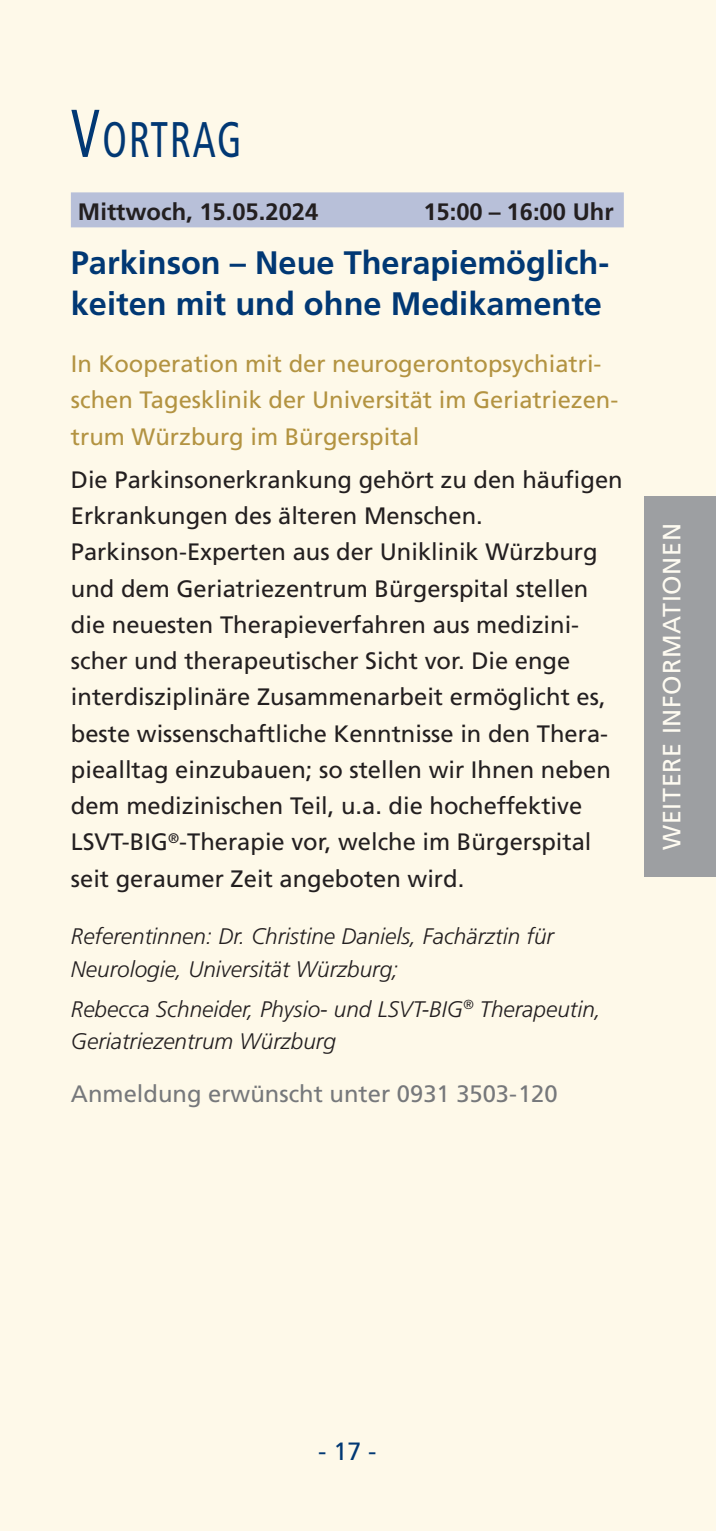
<style>
.page{position:relative;width:716px;height:1531px;background:#fef9e9}
.page>*{position:absolute;margin:0;border:0;box-sizing:border-box;transform-origin:0 0}
.Head_Kurse___Vorträg{font:condensed 50px "Frutiger LT";letter-spacing:.05em;color:#013874;scale:.8 1}
.Kursnamen{font:700 32.5px/40px "Frutiger LT";color:#013874}
.Head_Kurse___Vorträg-2{font:25px "Frutiger LT";letter-spacing:.03em;color:#fefbf1}
.t1{font:25px "Frutiger LT";color:#013874}
.Kurs-_Vortragsbeschr{font:23.75px/36.2px "Frutiger LT";color:#231f20}
.Kurs-_Vortragsbeschr-2{font:23.75px/36.2px "Frutiger LT";color:#b39341}
.Anmeldung_erwünscht{font:23.75px "Frutiger LT";color:#76787b}
.Kurse-Termine{font:700 23.75px "Frutiger LT";color:#231f20}
.ReferentIn{font:italic 300 22.5px/32.5px "Frutiger LT";color:#231f20}
.s1{font-size:67.5px}
</style>
<div class="page">
<div style="left:644px;top:496px;width:72px;height:381px;background:#9d9fa2"></div>
<div style="left:71px;top:192px;width:553px;height:35px;background:#b8c0d9"></div>
<p class="Head_Kurse___Vorträg" style="left:71px;top:110px;width:215px"><span class="s1">V</span>ORTRAG</p>
<p class="Kurse-Termine" style="left:78px;top:198px;width:242px">Mittwoch, 15.05.2024</p>
<p class="Kurse-Termine" style="left:423px;top:198px;width:192px">15:00 – 16:00 Uhr</p>
<p class="Kursnamen" style="left:71px;top:243px;width:540px">Parkinson – Neue Therapiemöglich&shy;keiten mit und ohne Medikamente</p>
<p class="Kurs-_Vortragsbeschr-2" style="left:71px;top:346px;width:549px">In Kooperation mit der neurogerontopsychiatri&shy;schen Tagesklinik der Universität im Geriatriezen&shy;trum Würzburg im Bürgerspital</p>
<p class="Kurs-_Vortragsbeschr" style="left:71px;top:462px;width:553px">Die Parkinsonerkrankung gehört zu den häufigen Erkrankungen des älteren Menschen.<br>Parkinson-Experten aus der Uniklinik Würzburg und dem Geriatriezentrum Bürgerspital stellen die neuesten Therapieverfahren aus medizini&shy;scher und therapeutischer Sicht vor. Die enge interdisziplinäre Zusammenarbeit ermöglicht es, beste wissenschaftliche Kenntnisse in den Thera&shy;piealltag einzubauen; so stellen wir Ihnen neben dem medizinischen Teil, u.a. die hocheffektive LSVT-BIG<sup>®</sup>-Therapie vor, welche im Bürgerspital seit geraumer Zeit angeboten wird.</p>
<p class="ReferentIn" style="left:71px;top:920px;width:484px">Referentinnen: Dr. Christine Daniels, Fachärztin für<br>Neurologie, Universität Würzburg;</p>
<p class="ReferentIn" style="left:71px;top:993px;width:532px">Rebecca Schneider, Physio- und LSVT-BIG<sup>®</sup> Therapeutin,<br>Geriatriezentrum Würzburg</p>
<p class="Anmeldung_erwünscht" style="left:71px;top:1079px;width:488px">Anmeldung erwünscht unter 0931 3503-120</p>
<p class="Head_Kurse___Vorträg-2" style="left:657px;top:850px;width:329px;rotate:-90deg">WEITERE INFORMATIONEN</p>
<p class="t1" style="left:318px;top:1437px;width:60px">- 17 -</p>
</div>
